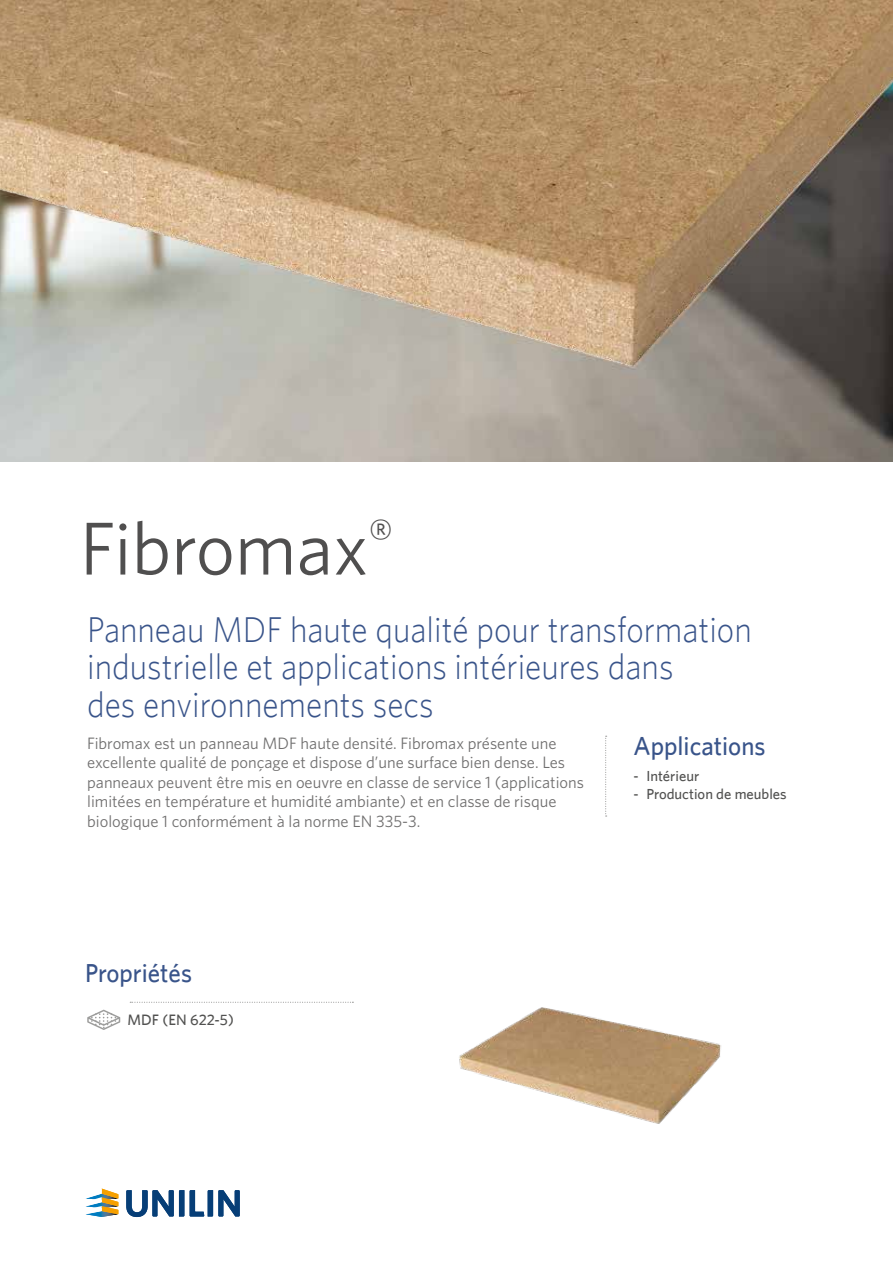
<style>
.page{position:relative;width:893px;height:1263px;background:#fff}
.page>*{position:absolute;margin:0;border:0;box-sizing:border-box;transform-origin:0 0}
.t1{font:75px "Whitney";color:#504f4f}
.t2{font:300 36px/37.5px "Whitney";color:#39548a;scale:.93 1}
.t3{font:500 26.25px "Whitney";color:#39548a;scale:.95 1}
.t4{font:500 26.1px "Whitney";color:#39548a;scale:.95 1}
.t5{font:16.5px/19.5px "Whitney";color:#706f6f}
.t6{font:500 15.15px "Whitney";color:#525251}
.t7{font:500 14.55px "Whitney";color:#525251}
</style>
<div class="page">
<svg style="left:605px;top:736px;width:2px;height:80px"></svg>
<svg style="left:126px;top:1190px;width:58px;height:27px"></svg>
<svg style="left:190px;top:1190px;width:50px;height:26px"></svg>
<svg style="left:86px;top:1188px;width:32px;height:29px"></svg>
<img style="left:459px;top:1007px;width:262px;height:117px">
<img style="left:0;top:0;width:893px;height:462px">
<svg style="left:130px;top:1002px;width:223px;height:1px"></svg>
<svg style="left:87px;top:1010px;width:33px;height:20px"></svg>
<h1 class="t1" style="left:80px;top:499px;width:315px">Fibromax<sup>®</sup></h1>
<h2 class="t2" style="left:87px;top:610px;width:716px">Panneau MDF haute qualité pour transformation industrielle et applications intérieures dans<br>des environnements secs</h2>
<p class="t5" style="left:87px;top:733px;width:498px">Fibromax est un panneau MDF haute densité. Fibromax présente une excellente qualité de ponçage et dispose d’une surface bien dense. Les panneaux peuvent être mis en oeuvre en classe de service 1 (applications limitées en température et humidité ambiante) et en classe de risque biologique 1 conformément à la norme EN 335-3.</p>
<h3 class="t3" style="left:634px;top:730px;width:140px">Applications</h3>
<p class="t7" style="left:634px;top:767px;width:67px">- Intérieur</p>
<p class="t7" style="left:634px;top:785px;width:155px">- Production de meubles</p>
<h3 class="t4" style="left:85px;top:957px;width:114px">Propriétés</h3>
<p class="t6" style="left:128px;top:1011px;width:108px">MDF (EN 622-5)</p>
</div>
